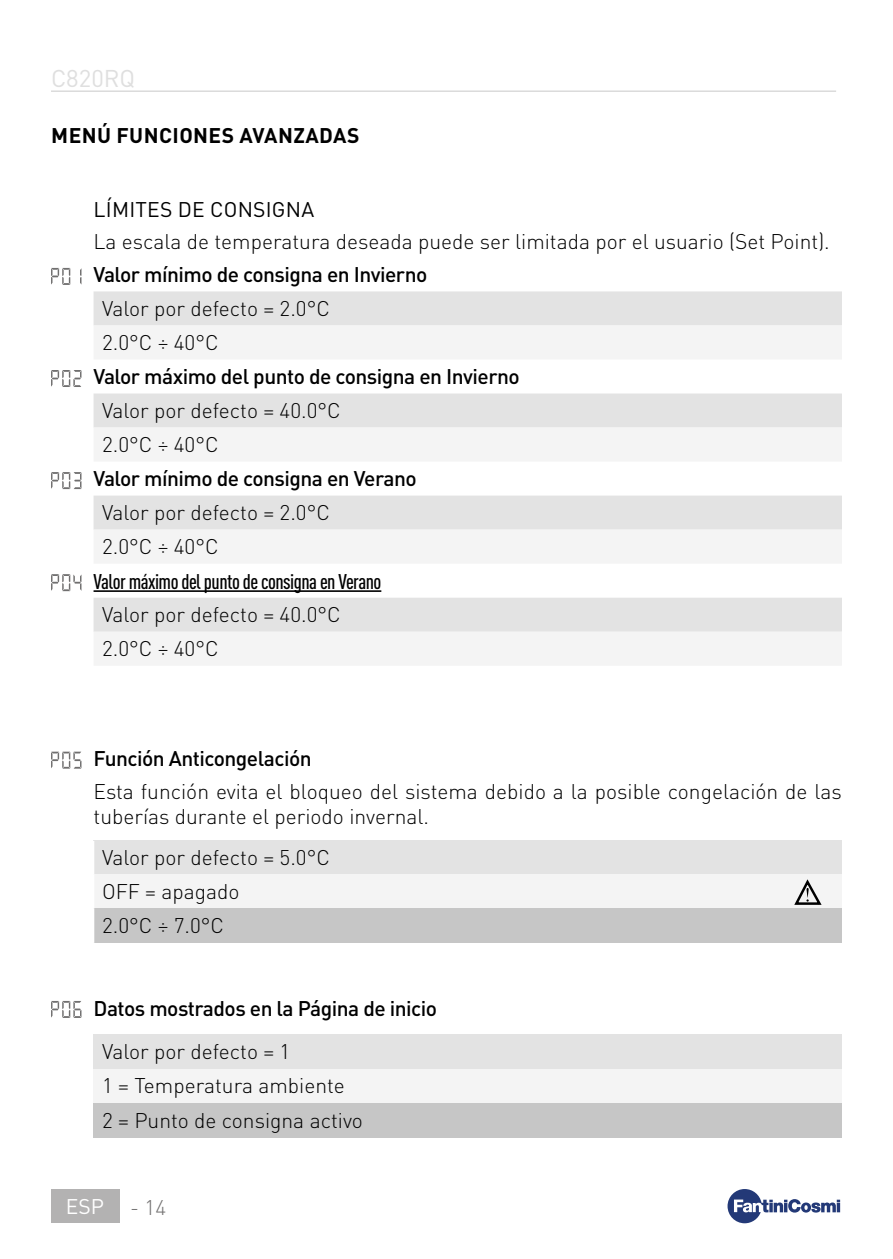
<style>
.page{position:relative;width:893px;height:1259px;background:#fff}
.page>*{position:absolute;margin:0;border:0;box-sizing:border-box;transform-origin:0 0}
.t1{font:24px "DIN Pro";color:#dfdfdf}
.t2{font:300 21px/33.9px "DIN Pro";color:#000}
.t3{font:500 21px "DIN Pro";letter-spacing:-.025em;color:#000}
.t4{font:500 condensed 21px "DIN Pro";letter-spacing:-.025em;color:#000}
.t5{font:700 21px "DIN Pro";letter-spacing:.02em;color:#000}
.t6{font:21px "DIN Pro";letter-spacing:.01em;color:#000}
.t7{font:21px "DIN Pro";color:#fff}
.s1{font-weight:300;color:#706f6f}
</style>
<div class="page">
<hr style="left:51px;top:90px;width:785px;height:2px;background:#dadada">
<svg style="left:727px;top:1189px;width:113px;height:34px"></svg>
<div style="left:51px;top:1189px;width:68px;height:33px;background:#b3b2b2"></div>
<div style="left:94px;top:1035px;width:748px;height:34px;background:#e3e3e3"></div>
<div style="left:94px;top:1069px;width:748px;height:34px;background:#f4f4f4"></div>
<div style="left:94px;top:1103px;width:748px;height:34px;background:#c6c6c6"></div>
<svg style="left:51px;top:1001px;width:30px;height:17px"></svg>
<div style="left:94px;top:291px;width:748px;height:34px;background:#e3e3e3"></div>
<svg style="left:94px;top:325px;width:748px;height:340px"></svg>
<svg style="left:51px;top:268px;width:19px;height:17px"></svg>
<svg style="left:80px;top:269px;width:1px;height:15px"></svg>
<svg style="left:51px;top:370px;width:30px;height:17px"></svg>
<svg style="left:51px;top:472px;width:30px;height:17px"></svg>
<svg style="left:51px;top:574px;width:30px;height:17px"></svg>
<hr style="left:94px;top:590px;width:287px;height:2px;background:#000">
<div style="left:94px;top:841px;width:748px;height:34px;background:#e3e3e3"></div>
<div style="left:94px;top:875px;width:748px;height:34px;background:#f4f4f4"></div>
<div style="left:94px;top:909px;width:748px;height:34px;background:#c6c6c6"></div>
<svg style="left:51px;top:751px;width:30px;height:17px"></svg>
<svg style="left:794px;top:879px;width:28px;height:26px"></svg>
<p class="t1" style="left:51px;top:62px;width:86px">C820RQ</p>
<p class="t5" style="left:51px;top:117px;width:310px">MENÚ FUNCIONES AVANZADAS</p>
<p class="t6" style="left:94px;top:195px;width:222px">LÍMITES DE CONSIGNA</p>
<p class="t2" style="left:94px;top:222px;width:738px">La escala de temperatura deseada puede ser limitada por el usuario (Set Point).</p>
<p class="t3" style="left:94px;top:260px;width:335px">Valor mínimo de consigna en Invierno</p>
<p class="t2" style="left:102px;top:289px;width:229px">Valor por defecto = 2.0°C<br>2.0°C ÷ 40°C</p>
<p class="t3" style="left:94px;top:362px;width:428px">Valor máximo del punto de consigna en Invierno</p>
<p class="t2" style="left:102px;top:392px;width:240px">Valor por defecto = 40.0°C<br>2.0°C ÷ 40°C</p>
<p class="t3" style="left:94px;top:464px;width:325px">Valor mínimo de consigna en Verano</p>
<p class="t2" style="left:102px;top:494px;width:229px">Valor por defecto = 2.0°C<br>2.0°C ÷ 40°C</p>
<p class="t4" style="left:94px;top:569px;width:289px">Valor máximo del punto de consigna en Verano</p>
<p class="t2" style="left:102px;top:596px;width:240px">Valor por defecto = 40.0°C<br>2.0°C ÷ 40°C</p>
<p class="t3" style="left:94px;top:744px;width:220px">Función Anticongelación</p>
<p class="t2" style="left:94px;top:776px;width:750px;line-height:25.2px">Esta función evita el bloqueo del sistema debido a la posible congelación de las tuberías durante el periodo invernal.</p>
<p class="t2" style="left:102px;top:839px;width:229px">Valor por defecto = 5.0°C<br>OFF = apagado<br>2.0°C ÷ 7.0°C</p>
<p class="t3" style="left:94px;top:994px;width:345px">Datos mostrados en la Página de inicio</p>
<p class="t2" style="left:102px;top:1033px;width:262px">Valor por defecto = 1<br>1 = Temperatura ambiente<br>2 = Punto de consigna activo</p>
<p class="t7" style="left:66px;top:1192px;width:102px">ESP <span class="s1">- 14</span></p>
</div>
